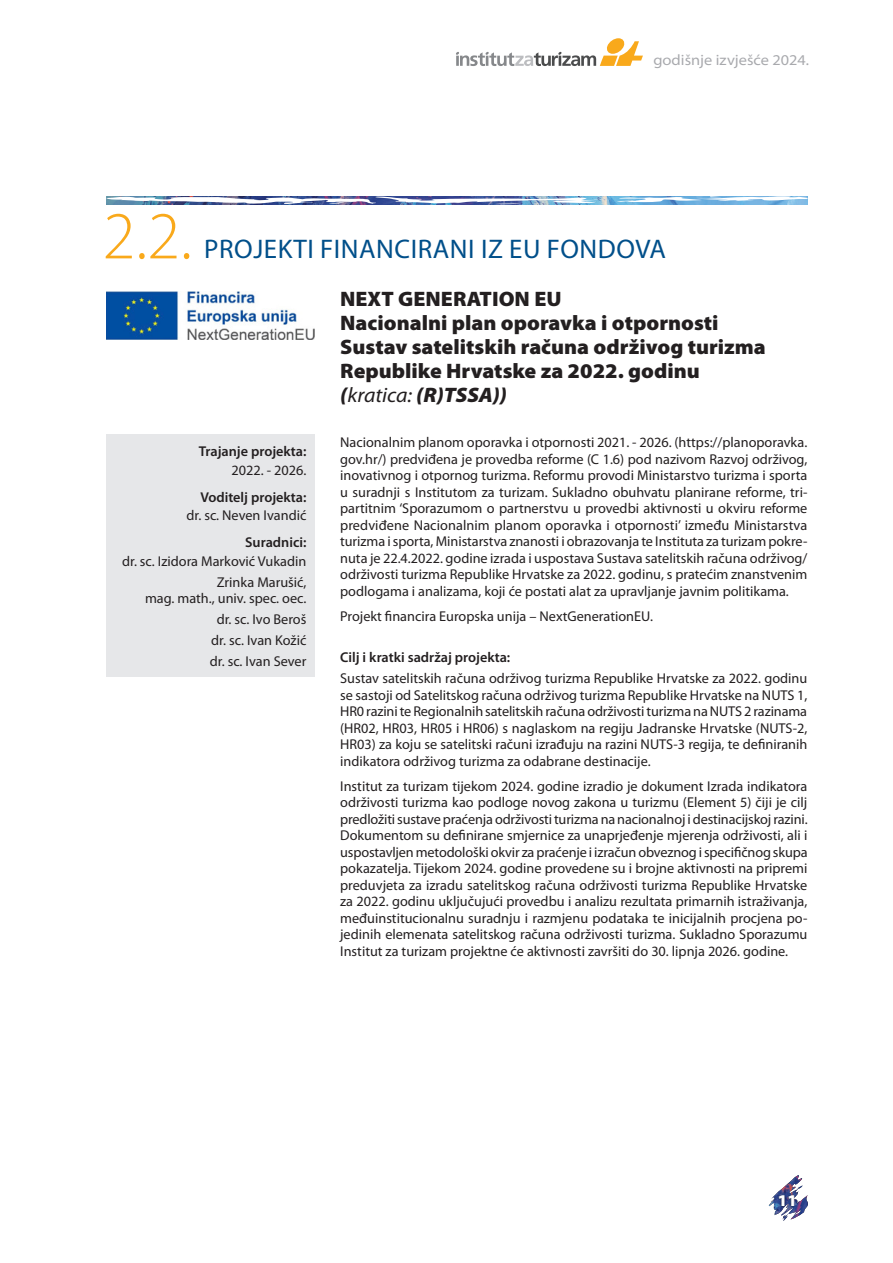
<style>
.page{position:relative;width:893px;height:1263px;background:#fff}
.page>*{position:absolute;margin:0;border:0;box-sizing:border-box;transform-origin:0 0}
.gi_00_BROJ_naslov{font:300 67.5px "Myriad Pro";color:#f9a91b}
.Naslov_02{font:27px "Myriad Pro";letter-spacing:.02em;color:#004f8a}
.txt_medjunaslov_bold{font:900 21px/24px "Myriad Pro";color:#231f20;scale:1.04 1}
.t1{font:900 16.5px "Myriad Pro";color:#fff}
.t2{font:semi-expanded 15px "Myriad Pro";color:#a8a9ad}
.TXT_body{font:14.25px/16.5px "Myriad Pro";color:#231f20;text-align:justify}
.gi_00_body_9_5_aaaaa{font:14.25px/16.5px "Myriad Pro";color:#231f20;text-align:right}
.gi_00_body_9_5_aaaaa-2{font:600 14.25px "Myriad Pro";color:#231f20}
.txt_medjunaslov_bold-2{font:600 14.25px "Myriad Pro";color:#231f20}
.s1{font-style:italic}
.s2{font-weight:400;font-style:italic}
</style>
<div class="page">
<img style="left:768px;top:1175px;width:40px;height:46px">
<div style="left:777px;top:1194px;width:19px;height:14px;background:#231f20;opacity:.75"></div>
<img style="left:106px;top:196px;width:702px;height:9px">
<svg style="left:456px;top:38px;width:187px;height:28px"></svg>
<div style="left:106px;top:434px;width:209px;height:243px;background:#e6e7e9"></div>
<img style="left:106px;top:291px;width:209px;height:49px">
<p class="t2" style="left:653px;top:52px;width:157px">godišnje izvješće 2024.</p>
<p class="gi_00_BROJ_naslov" style="left:103px;top:199px;width:91px">2.2.</p>
<p class="Naslov_02" style="left:204px;top:232px;width:463px">PROJEKTI FINANCIRANI IZ EU FONDOVA</p>
<p class="txt_medjunaslov_bold" style="left:340px;top:288px;width:214px">NEXT GENERATION EU</p>
<p class="txt_medjunaslov_bold" style="left:340px;top:312px;width:365px">Nacionalni plan oporavka i otpornosti</p>
<p class="txt_medjunaslov_bold" style="left:340px;top:336px;width:411px">Sustav satelitskih računa održivog turizma<br>Republike Hrvatske za 2022. godinu <span class="s1">(</span><span class="s2">kratica:</span> <span class="s1">(R)TSSA))</span></p>
<p class="TXT_body" style="left:340px;top:434px;width:469px">Nacionalnim planom oporavka i otpornosti 2021. - 2026. (https://planoporavka. gov.hr/) predviđena je provedba reforme (C 1.6) pod nazivom Razvoj održivog, inovativnog i otpornog turizma. Reformu provodi Ministarstvo turizma i sporta u suradnji s Institutom za turizam. Sukladno obuhvatu planirane reforme, tri&shy;partitnim ‘Sporazumom o partnerstvu u provedbi aktivnosti u okviru reforme predviđene Nacionalnim planom oporavka i otpornosti’ između Ministarstva turizma i sporta, Ministarstva znanosti i obrazovanja te Instituta za turizam pokre&shy;nuta je 22.4.2022. godine izrada i uspostava Sustava satelitskih računa održivog/ održivosti turizma Republike Hrvatske za 2022. godinu, s pratećim znanstvenim podlogama i analizama, koji će postati alat za upravljanje javnim politikama.</p>
<p class="TXT_body" style="left:340px;top:607px;width:314px">Projekt financira Europska unija – NextGenerationEU.</p>
<p class="txt_medjunaslov_bold-2" style="left:340px;top:648px;width:172px">Cilj i kratki sadržaj projekta:</p>
<p class="TXT_body" style="left:340px;top:670px;width:469px">Sustav satelitskih računa održivog turizma Republike Hrvatske za 2022. godinu se sastoji od Satelitskog računa održivog turizma Republike Hrvatske na NUTS 1, HR0 razini te Regionalnih satelitskih računa održivosti turizma na NUTS 2 razinama (HR02, HR03, HR05 i HR06) s naglaskom na regiju Jadranske Hrvatske (NUTS-2, HR03) za koju se satelitski računi izrađuju na razini NUTS-3 regija, te definiranih indikatora održivog turizma za odabrane destinacije.</p>
<p class="TXT_body" style="left:340px;top:777px;width:469px">Institut za turizam tijekom 2024. godine izradio je dokument Izrada indikatora održivosti turizma kao podloge novog zakona u turizmu (Element 5) čiji je cilj predložiti sustave praćenja održivosti turizma na nacionalnoj i destinacijskoj razini.<br>Dokumentom su definirane smjernice za unaprjeđenje mjerenja održivosti, ali i uspostavljen metodološki okvir za praćenje i izračun obveznog i specifičnog skupa pokazatelja. Tijekom 2024. godine provedene su i brojne aktivnosti na pripremi preduvjeta za izradu satelitskog računa održivosti turizma Republike Hrvatske za 2022. godinu uključujući provedbu i analizu rezultata primarnih istraživanja, međuinstitucionalnu suradnju i razmjenu podataka te inicijalnih procjena po&shy;jedinih elemenata satelitskog računa održivosti turizma. Sukladno Sporazumu Institut za turizam projektne će aktivnosti završiti do 30. lipnja 2026. godine.</p>
<p class="gi_00_body_9_5_aaaaa-2" style="left:199px;top:442px;width:109px">Trajanje projekta:</p>
<p class="gi_00_body_9_5_aaaaa" style="left:232px;top:461px;width:76px">2022. - 2026.</p>
<p class="gi_00_body_9_5_aaaaa-2" style="left:200px;top:488px;width:108px">Voditelj projekta:</p>
<p class="gi_00_body_9_5_aaaaa" style="left:186px;top:507px;width:121px">dr. sc. Neven Ivandić</p>
<p class="gi_00_body_9_5_aaaaa-2" style="left:245px;top:534px;width:63px">Suradnici:</p>
<p class="gi_00_body_9_5_aaaaa" style="left:122px;top:553px;width:186px">dr. sc. Izidora Marković Vukadin</p>
<p class="gi_00_body_9_5_aaaaa" style="left:145px;top:573px;width:163px">Zrinka Marušić,<br>mag. math., univ. spec. oec.</p>
<p class="gi_00_body_9_5_aaaaa" style="left:217px;top:611px;width:91px">dr. sc. Ivo Beroš</p>
<p class="gi_00_body_9_5_aaaaa" style="left:211px;top:631px;width:97px">dr. sc. Ivan Kožić</p>
<p class="gi_00_body_9_5_aaaaa" style="left:210px;top:652px;width:98px">dr. sc. Ivan Sever</p>
<p class="t1" style="left:778px;top:1191px;width:20px">11</p>
</div>
